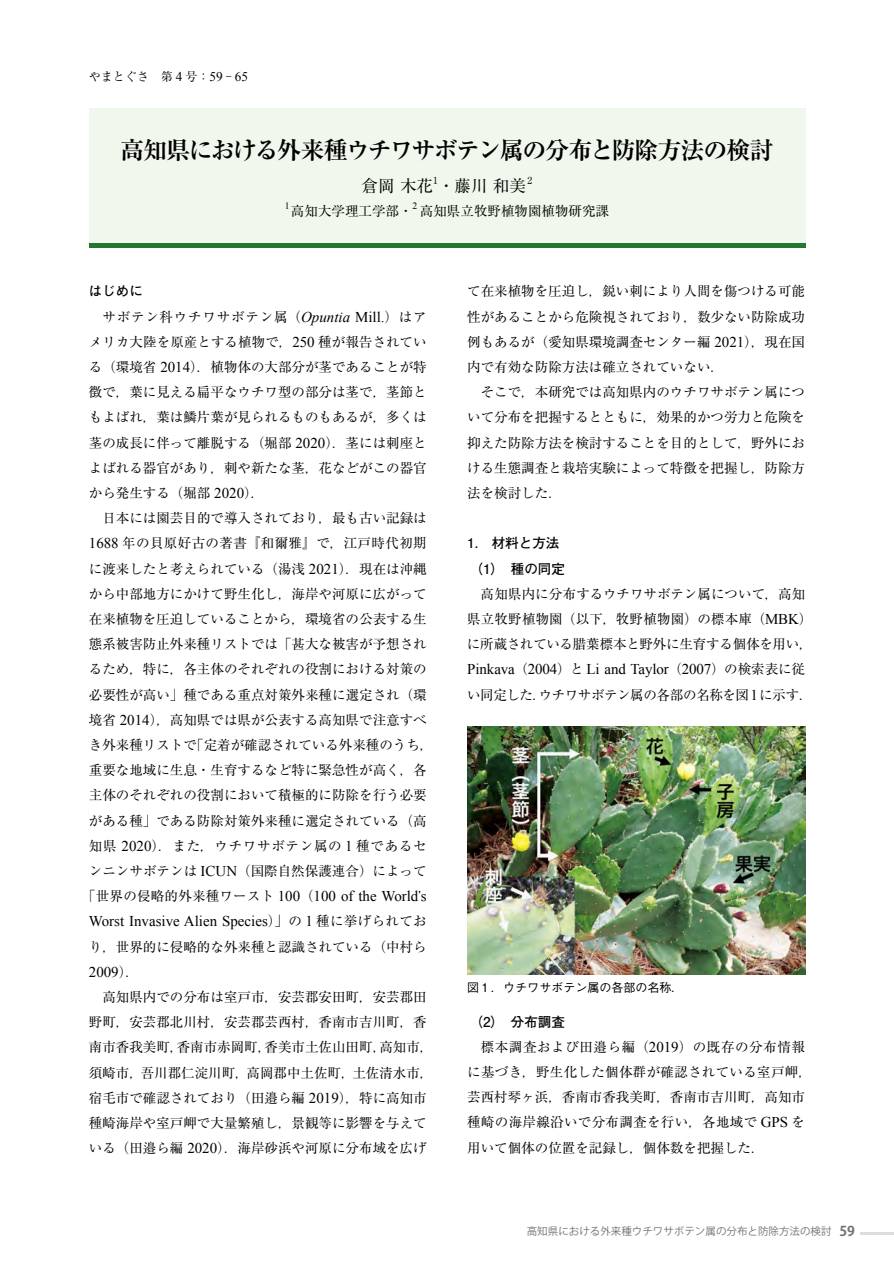
<style>
.page{position:relative;width:894px;height:1263px;background:#fff}
.page>*{position:absolute;margin:0;border:0;box-sizing:border-box;transform-origin:0 0}
.t1{font:700 24px "Ryumin Pr 6 N";letter-spacing:-.065em;color:#000}
.t2{font:16.5px "Ryumin Pr 6 N";color:#000}
.t3{font:15px/25.2px "Times New Roman";color:#000;text-align:center}
.t4{font:13.5px/25.2px "Ryumin Pr 6 N";color:#000;text-align:justify}
.t5{font:13.5px/25.2px "Ryumin Pr 6 N";letter-spacing:.025em;color:#000}
.t6{font:700 13.5px/25.2px "Futo Go B101 Pr 6 N";color:#000}
.t7{font:13.5px "Ryumin Pr 6 N";letter-spacing:-.03em;color:#000}
.t8{font:500 12px "Gothic BBB Pro";color:#000}
.t9{font:12px "Ryumin Pr 6 N";color:#000}
.t10{font:10.5px "Koz Go Pro";color:#727171}
.t11{font:9.6px "Ryumin Pr 6 N";color:#000}
.t12{font:9.6px "Times New Roman";color:#000}
.s1{font-family:"Times New Roman";font-size:13.2px}
.s2{font-family:"Times New Roman";font-style:italic;font-size:15px}
.s3{font-family:"Times New Roman";font-size:15px}
.s4{font-family:"Ryumin Pr 6 N";font-size:13.5px}
.s5{font-weight:700;font-size:13.5px}
</style>
<div class="page">
<hr style="left:859px;top:1232px;width:34px;height:3px;background:#dcdddd">
<div style="left:89px;top:108px;width:715px;height:139px;background:#f0f7ec"></div>
<img style="left:467px;top:727px;width:337px;height:247px">
<div style="left:89px;top:243px;width:715px;height:5px;background:#247731"></div>
<p class="t9" style="left:89px;top:67px;width:161px">やまとぐさ　第 <span class="s1">4</span> 号：<span class="s1">59</span> ‒ <span class="s1">65</span></p>
<h1 class="t1" style="left:120px;top:130px;width:654px">高知県における外来種ウチワサボテン属の分布と防除方法の検討</h1>
<p class="t2" style="left:361px;top:173px;width:166px">倉岡 木花・藤川 和美</p>
<p class="t11" style="left:433px;top:173px;width:6px">1</p>
<p class="t11" style="left:527px;top:173px;width:6px">2</p>
<p class="t12" style="left:285px;top:199px;width:6px">1</p>
<p class="t4" style="left:291px;top:197px;width:123px">高知大学理工学部・</p>
<p class="t12" style="left:412px;top:199px;width:6px">2</p>
<p class="t4" style="left:420px;top:197px;width:190px">高知県立牧野植物園植物研究課</p>
<p class="t6" style="left:89px;top:278px;width:55px">はじめに</p>
<p class="t4" style="left:89px;top:303px;width:339px;text-indent:14px">サボテン科ウチワサボテン属（<span class="s2">Opuntia</span> <span class="s3">Mill.</span>）はアメリカ大陸を原産とする植物で，<span class="s3">250</span> 種が報告されている（環境省 <span class="s3">2014</span>）．植物体の大部分が茎であることが特徴で，葉に見える扁平なウチワ型の部分は茎で，茎節ともよばれ，葉は鱗片葉が見られるものもあるが，多くは茎の成長に伴って離脱する（堀部 <span class="s3">2020</span>）．茎には刺座とよばれる器官があり，刺や新たな茎，花などがこの器官から発生する（堀部 <span class="s3">2020</span>）．</p>
<p class="t4" style="left:89px;top:505px;width:346px;text-align:center">日本には園芸目的で導入されており，最も古い記録は<br><span class="s3">1688</span> 年の貝原好古の著書『和爾雅』で，江戸時代初期に渡来したと考えられている（湯浅 <span class="s3">2021</span>）．現在は沖縄から中部地方にかけて野生化し，海岸や河原に広がって在来植物を圧迫していることから，環境省の公表する生態系被害防止外来種リストでは「甚大な被害が予想されるため，特に，各主体のそれぞれの役割における対策の必要性が高い」種である重点対策外来種に選定され（環境省 <span class="s3">2014</span>），高知県では県が公表する高知県で注意すべき外来種リストで「定着が確認されている外来種のうち，重要な地域に生息・生育するなど特に緊急性が高く，各主体のそれぞれの役割において積極的に防除を行う必要がある種」である防除対策外来種に選定されている（高知県 <span class="s3">2020</span>）．また，ウチワサボテン属の <span class="s3">1</span> 種であるセンニンサボテンは <span class="s3">ICUN</span>（国際自然保護連合）によって</p>
<p class="t3" style="left:82px;top:883px;width:346px"><span class="s4">「世界の侵略的外来種ワースト</span> 100<span class="s4">（</span>100 of the World<span class="s4">ʼ</span>s<br>Worst Invasive Alien Species<span class="s4">）」の</span> 1 <span class="s4">種に挙げられてお</span></p>
<p class="t4" style="left:89px;top:933px;width:339px">り，世界的に侵略的な外来種と認識されている（中村ら</p>
<p class="t3" style="left:89px;top:959px;width:52px">2009<span class="s4">）．</span></p>
<p class="t4" style="left:89px;top:984px;width:346px;text-align:center">高知県内での分布は室戸市，安芸郡安田町，安芸郡田<br>野町，安芸郡北川村，安芸郡芸西村，香南市吉川町，香南市香我美町，香南市赤岡町，香美市土佐山田町，高知市，須崎市，吾川郡仁淀川町，高岡郡中土佐町，土佐清水市，宿毛市で確認されており（田邉ら編 <span class="s3">2019</span>），特に高知市種崎海岸や室戸岬で大量繁殖し，景観等に影響を与えている（田邉ら編 <span class="s3">2020</span>）．海岸砂浜や河原に分布域を広げ</p>
<p class="t4" style="left:467px;top:278px;width:339px">て在来植物を圧迫し，鋭い刺により人間を傷つける可能性があることから危険視されており，数少ない防除成功例もあるが（愛知県環境調査センター編 <span class="s3">2021</span>），現在国内で有効な防除方法は確立されていない．</p>
<p class="t4" style="left:467px;top:379px;width:339px;text-indent:14px">そこで，本研究では高知県内のウチワサボテン属について分布を把握するとともに，効果的かつ労力と危険を抑えた防除方法を検討することを目的として，野外における生態調査と栽培実験によって特徴を把握し，防除方法を検討した．</p>
<p class="t6" style="left:467px;top:530px;width:99px">1.　材料と方法（1）　種の同定</p>
<p class="t4" style="left:467px;top:580px;width:347px;text-align:center">高知県内に分布するウチワサボテン属について，高知<br>県立牧野植物園（以下，牧野植物園）の標本庫（<span class="s3">MBK</span>）に所蔵されている腊葉標本と野外に生育する個体を用い，</p>
<p class="t3" style="left:467px;top:657px;width:339px">Pinkava<span class="s4">（</span>2004<span class="s4">）と</span> Li and Taylor<span class="s4">（</span>2007<span class="s4">）の検索表に従</span></p>
<p class="t7" style="left:467px;top:684px;width:347px">い同定した．ウチワサボテン属の各部の名称を図<span class="s3">1</span>に示す．</p>
<p class="t8" style="left:467px;top:978px;width:217px">図１．ウチワサボテン属の各部の名称．</p>
<p class="t6" style="left:469px;top:1008px;width:97px">（2）　分布調査</p>
<p class="t5" style="left:467px;top:1033px;width:346px;text-indent:13px">標本調査および田邉ら編（<span class="s3">2019</span>）の既存の分布情報に基づき，野生化した個体群が確認されている室戸岬，芸西村琴ヶ浜，香南市香我美町，香南市吉川町，高知市種崎の海岸線沿いで分布調査を行い，各地域で <span class="s3">GPS</span> を用いて個体の位置を記録し，個体数を把握した．</p>
<p class="t10" style="left:526px;top:1224px;width:329px">高知県における外来種ウチワサボテン属の分布と防除方法の検討 <span class="s5">59</span></p>
</div>
